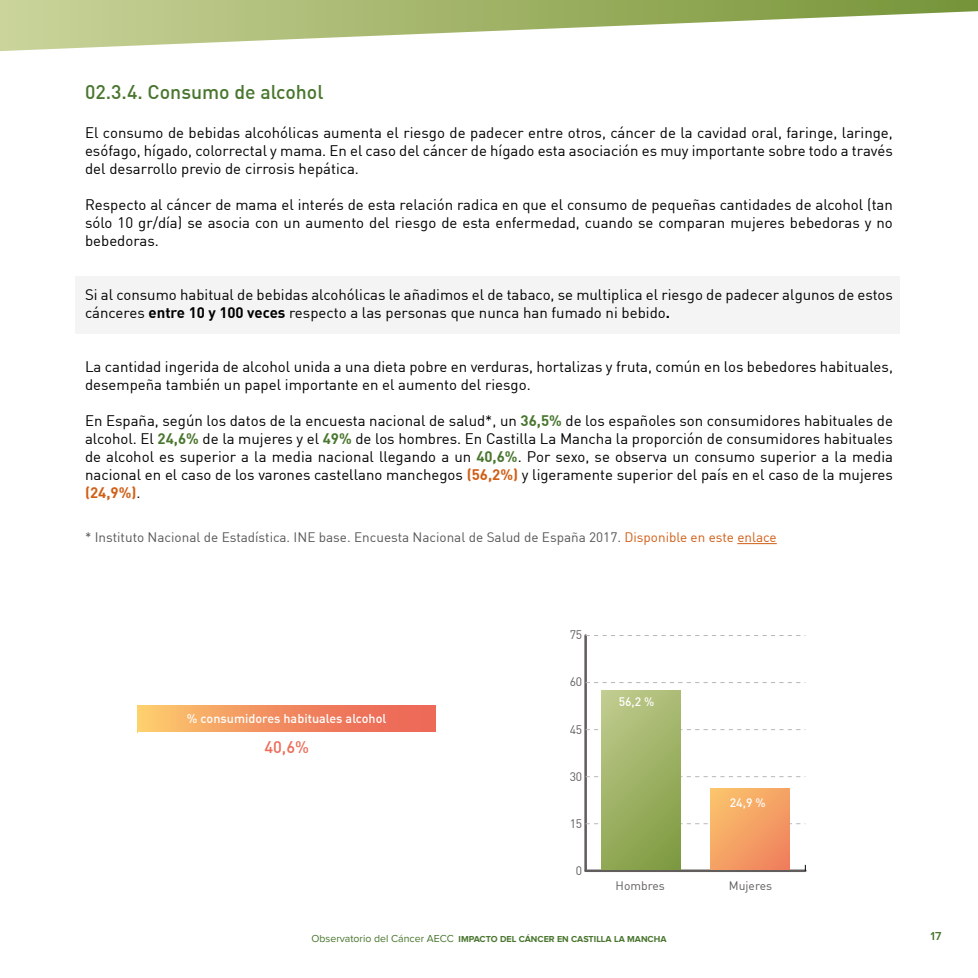
<style>
.page{position:relative;width:978px;height:978px;background:#fff}
.page>*{position:absolute;margin:0;border:0;box-sizing:border-box;transform-origin:0 0}
.t1{font:500 19.5px "DIN";color:#49762e}
.t2{font:500 16.5px "DIN";color:#ed6c58}
.t3{font:15px/18px "DIN";color:#000;text-align:justify}
.t4{font:13.5px "DIN";color:#575756}
.t5{font:500 12.6px "DIN";color:#fff}
.t6{font:12.15px "DIN";color:#615d5d}
.t7{font:500 12.15px "DIN";color:#fff}
.t8{font:600 12px "Proxima Nova";color:#49762e}
.t9{font:700 9px "Proxima Nova";color:#49762e}
.s1{font-weight:700}
.s2{font-weight:700;color:#49762e}
.s3{font-weight:700;color:#d15e15}
.s4{color:#d15e15}
.s5{font-weight:400;font-size:10.5px}
</style>
<div class="page">
<svg style="left:0;top:0;width:978px;height:51px"></svg>
<div style="left:75px;top:276px;width:825px;height:58px;background:#f4f4f5"></div>
<hr style="left:737px;top:543px;width:40px;height:1px;background:#d15e15">
<div style="left:138px;top:705px;width:298px;height:27px;background:linear-gradient(to right,#fbc56c,#ea5b55)"></div>
<hr style="left:586px;top:869px;width:219px;height:3px;background:#615d5d">
<hr style="left:584px;top:635px;width:3px;height:236px;background:#615d5d">
<svg style="left:586px;top:823px;width:219px;height:1px"></svg>
<svg style="left:586px;top:776px;width:219px;height:1px"></svg>
<svg style="left:586px;top:729px;width:219px;height:1px"></svg>
<svg style="left:586px;top:682px;width:219px;height:1px"></svg>
<svg style="left:586px;top:635px;width:219px;height:1px"></svg>
<div style="left:601px;top:691px;width:79px;height:178px;background:linear-gradient(to bottom,#b7c584,#87a049)"></div>
<svg style="left:711px;top:788px;width:79px;height:82px;background:#f4a164"></svg>
<h1 class="t1" style="left:85px;top:79px;width:240px">02.3.4. Consumo de alcohol</h1>
<p class="t3" style="left:85px;top:123px;width:809px">El consumo de bebidas alcohólicas aumenta el riesgo de padecer entre otros, cáncer de la cavidad oral, faringe, laringe, esófago, hígado, colorrectal y mama. En el caso del cáncer de hígado esta asociación es muy importante sobre todo a través del desarrollo previo de cirrosis hepática.</p>
<p class="t3" style="left:85px;top:195px;width:809px">Respecto al cáncer de mama el interés de esta relación radica en que el consumo de pequeñas cantidades de alcohol (tan sólo 10 gr/día) se asocia con un aumento del riesgo de esta enfermedad, cuando se comparan mujeres bebedoras y no bebedoras.</p>
<p class="t3" style="left:85px;top:285px;width:809px">Si al consumo habitual de bebidas alcohólicas le añadimos el de tabaco, se multiplica el riesgo de padecer algunos de estos cánceres <span class="s1">entre 10 y 100 veces</span> respecto a las personas que nunca han fumado ni bebido<span class="s1">.</span></p>
<p class="t3" style="left:85px;top:357px;width:809px">La cantidad ingerida de alcohol unida a una dieta pobre en verduras, hortalizas y fruta, común en los bebedores habituales, desempeña también un papel importante en el aumento del riesgo.</p>
<p class="t3" style="left:85px;top:411px;width:809px">En España, según los datos de la encuesta nacional de salud*, un <span class="s2">36,5%</span> de los españoles son consumidores habituales de alcohol. El <span class="s2">24,6%</span> de la mujeres y el <span class="s2">49%</span> de los hombres. En Castilla La Mancha la proporción de consumidores habituales de alcohol es superior a la media nacional llegando a un <span class="s2">40,6%</span>. Por sexo, se observa un consumo superior a la media nacional en el caso de los varones castellano manchegos <span class="s3">(56,2%)</span> y ligeramente superior del país en el caso de la mujeres <span class="s3">(24,9%)</span>.</p>
<p class="t4" style="left:85px;top:529px;width:693px">* Instituto Nacional de Estadística. INE base. Encuesta Nacional de Salud de España 2017. <span class="s4">Disponible en este enlace</span></p>
<p class="t6" style="left:570px;top:627px;width:14px">75</p>
<p class="t5" style="left:187px;top:710px;width:201px">% consumidores habituales alcohol</p>
<p class="t2" style="left:264px;top:737px;width:46px">40,6%</p>
<p class="t6" style="left:570px;top:674px;width:14px">60</p>
<p class="t6" style="left:570px;top:721px;width:14px">45</p>
<p class="t6" style="left:570px;top:769px;width:14px">30</p>
<p class="t6" style="left:570px;top:816px;width:14px">15</p>
<p class="t6" style="left:576px;top:863px;width:8px">0</p>
<p class="t7" style="left:619px;top:694px;width:37px">56,2 %</p>
<p class="t7" style="left:730px;top:795px;width:37px">24,9 %</p>
<p class="t6" style="left:616px;top:878px;width:51px">Hombres</p>
<p class="t6" style="left:729px;top:878px;width:45px">Mujeres</p>
<p class="t9" style="left:311px;top:933px;width:357px"><span class="s5">Observatorio del Cáncer AECC</span> IMPACTO DEL CÁNCER EN CASTILLA LA MANCHA</p>
<p class="t8" style="left:931px;top:929px;width:12px">17</p>
</div>
